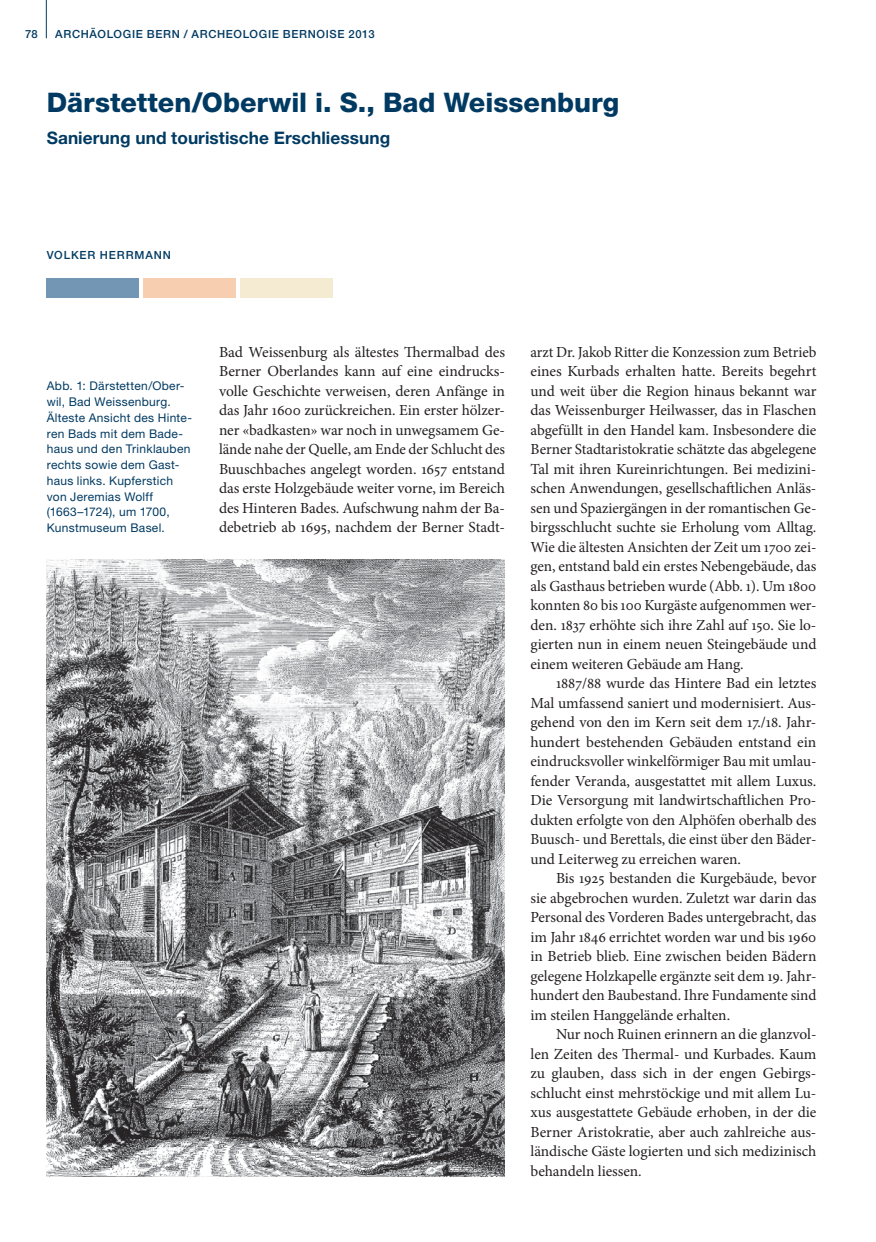
<style>
.page{position:relative;width:876px;height:1242px;background:#fff}
.page>*{position:absolute;margin:0;border:0;box-sizing:border-box;transform-origin:0 0}
.t1{font:800 27px "Helvetica Neue";color:#003a62}
.t2{font:700 17.25px "Helvetica Neue";letter-spacing:.005em;color:#003a62}
.b_____Lesetext_oE_Mi{font:15.3px/19.5px "Minion Pro";letter-spacing:-.005em;color:#231f20;text-align:justify}
.b_____Lesetext_mE_Mi{font:15.3px/19.5px "Minion Pro";letter-spacing:-.005em;color:#231f20;text-align:justify}
.t3{font:12px/15.8px "Helvetica Neue";letter-spacing:.025em;color:#003a62}
.t4{font:500 11.25px "Helvetica Neue";letter-spacing:.06em;color:#003a62}
.t5{font:500 11.25px "Helvetica Neue LT Std";letter-spacing:.08em;color:#003a62}
</style>
<div class="page">
<hr style="left:46px;top:0;width:1px;height:38px;background:#003a62">
<div style="left:47px;top:279px;width:92px;height:19px;background:#7496b5"></div>
<div style="left:143px;top:279px;width:93px;height:19px;background:#f8ceb0"></div>
<div style="left:240px;top:279px;width:93px;height:19px;background:#f4ebd2"></div>
<img style="left:47px;top:559px;width:458px;height:617px">
<p class="t4" style="left:25px;top:27px;width:14px">78</p>
<p class="t4" style="left:55px;top:28px;width:321px">ARCHÄOLOGIE BERN / ARCHEOLOGIE BERNOISE 2013</p>
<h1 class="t1" style="left:47px;top:86px;width:574px">Därstetten/Oberwil i. S., Bad Weissenburg</h1>
<h2 class="t2" style="left:47px;top:128px;width:345px">Sanierung und touristische Erschliessung</h2>
<p class="t5" style="left:47px;top:248px;width:126px">VOLKER HERRMANN</p>
<p class="t3" style="left:47px;top:378px;width:147px">Abb. 1: Därstetten/Ober&shy;wil, Bad Weissenburg.<br>Älteste Ansicht des Hinte&shy;ren Bads mit dem Bade&shy;haus und den Trink lauben rechts sowie dem Gast&shy;haus links. Kupferstich von Jeremias Wolff (1663–1724), um 1700,<br>Kunstmuseum Basel.</p>
<p class="b_____Lesetext_oE_Mi" style="left:219px;top:342px;width:288px">Bad Weissenburg als ältestes Thermalbad des Berner Oberlandes kann auf eine eindrucks&shy;volle Geschichte verweisen, deren Anfänge in das Jahr 1600 zurückreichen. Ein erster hölzer&shy;ner «badkasten» war noch in unwegsamem Ge&shy;lände nahe der Quelle, am Ende der Schlucht des Buuschbaches angelegt worden. 1657 entstand das erste Holzgebäude weiter vorne, im Bereich des Hinteren Bades. Aufschwung nahm der Ba&shy;debetrieb ab 1695, nachdem der Berner Stadt-</p>
<p class="b_____Lesetext_oE_Mi" style="left:530px;top:342px;width:287px">arzt Dr. Jakob Ritter die Konzession zum Betrieb eines Kurbads erhalten hatte. Bereits begehrt und weit über die Region hinaus bekannt war das Weissenburger Heilwasser, das in Flaschen abgefüllt in den Handel kam. Insbesondere die Berner Stadtaristokratie schätzte das abgelegene Tal mit ihren Kureinrichtungen. Bei medizini&shy;schen Anwendungen, gesellschaftlichen Anläs&shy;sen und Spaziergängen in der romantischen Ge&shy;birgsschlucht suchte sie Erholung vom Alltag.<br>Wie die ältesten Ansichten der Zeit um 1700 zei&shy;gen, entstand bald ein erstes Nebengebäude, das als Gasthaus betrieben wurde (Abb. 1). Um 1800 konnten 80 bis 100 Kurgäste aufgenommen wer&shy;den. 1837 erhöhte sich ihre Zahl auf 150. Sie lo&shy;gierten nun in einem neuen Steingebäude und einem weiteren Gebäude am Hang.</p>
<p class="b_____Lesetext_mE_Mi" style="left:530px;top:673px;width:287px;text-indent:26px">1887/88 wurde das Hintere Bad ein letztes Mal umfassend saniert und modernisiert. Aus&shy;gehend von den im Kern seit dem 17./18. Jahr&shy;hundert bestehenden Gebäuden entstand ein eindrucksvoller winkelförmiger Bau mit umlau&shy;fender Veranda, ausgestattet mit allem Luxus.<br>Die Versorgung mit landwirtschaftlichen Pro&shy;dukten erfolgte von den Alphöfen oberhalb des Buusch- und Berettals, die einst über den Bäder&shy;und Leiterweg zu erreichen waren.</p>
<p class="b_____Lesetext_mE_Mi" style="left:530px;top:869px;width:287px;text-indent:26px">Bis 1925 bestanden die Kurgebäude, bevor sie abgebrochen wurden. Zuletzt war darin das Personal des Vorderen Bades untergebracht, das im Jahr 1846 errichtet worden war und bis 1960 in Betrieb blieb. Eine zwischen beiden Bädern gelegene Holzkapelle ergänzte seit dem 19. Jahr&shy;hundert den Baubestand. Ihre Fundamente sind im steilen Hanggelände erhalten.</p>
<p class="b_____Lesetext_mE_Mi" style="left:530px;top:1025px;width:287px;text-indent:26px">Nur noch Ruinen erinnern an die glanzvol&shy;len Zeiten des Thermal- und Kurbades. Kaum zu glauben, dass sich in der engen Gebirgs&shy;schlucht einst mehrstöckige und mit allem Lu&shy;xus ausgestattete Gebäude erhoben, in der die Berner Aristokratie, aber auch zahlreiche aus&shy;ländische Gäste logierten und sich medizinisch behandeln liessen.</p>
</div>
